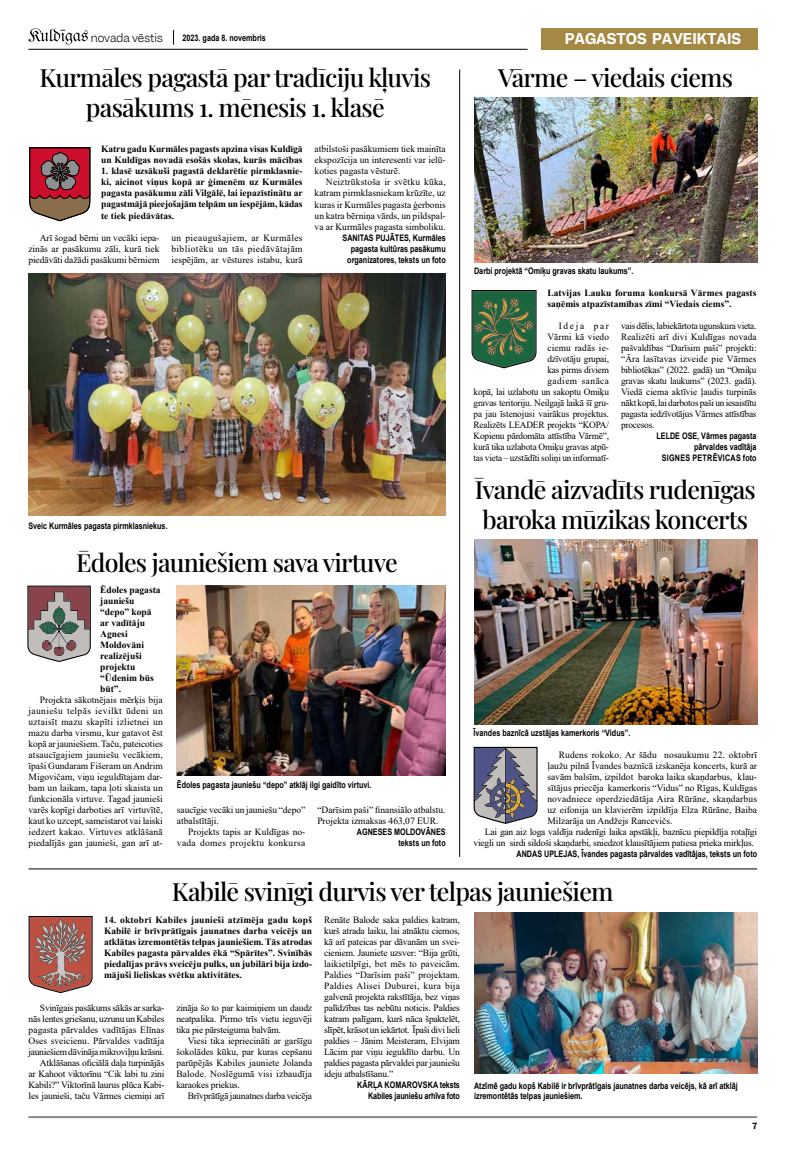
<style>
.page{position:relative;width:794px;height:1163px;background:#fff}
.page>*{position:absolute;margin:0;border:0;box-sizing:border-box;transform-origin:0 0}
.t1{font:500 25px/30px "Playfair Display";letter-spacing:-.03em;color:#000;text-align:center}
.t2{font:600 14px "Garnett";color:#fff}
.t3{font:300 10.9px "Garnett";color:#000}
.t4{font:9.5px/11px "Times New Roman";letter-spacing:-.01em;color:#000;text-align:justify}
.t5{font:700 9.5px/11px "Times New Roman";color:#000}
.t6{font:9.5px "Times New Roman";letter-spacing:.015em;color:#000}
.t7{font:9.5px/11px "Times New Roman";letter-spacing:.035em;color:#000;text-align:right}
.t8{font:700 9px/11px "Arial";color:#000;text-align:right;scale:.8 1}
.t9{font:700 9px/11px "Arial";letter-spacing:-.02em;color:#000;text-align:right;scale:.8 1}
.t10{font:600 8px "Garnett";color:#000}
</style>
<div class="page">
<svg style="left:28px;top:28px;width:60px;height:17px"></svg>
<div style="left:541px;top:28px;width:216px;height:22px;background:#a68845"></div>
<hr style="left:28px;top:49px;width:499px;height:1px;background:#000">
<svg style="left:173px;top:30px;width:1px;height:15px"></svg>
<hr style="left:28px;top:1115px;width:729px;height:2px;background:#888">
<img style="left:177px;top:585px;width:269px;height:190px">
<img style="left:474px;top:912px;width:283px;height:161px">
<img style="left:28px;top:273px;width:418px;height:242px">
<svg style="left:29px;top:147px;width:62px;height:74px;background:#954449"></svg>
<svg style="left:473px;top:746px;width:64px;height:77px;background:#807f8d"></svg>
<img style="left:474px;top:540px;width:283px;height:184px">
<img style="left:474px;top:97px;width:283px;height:166px">
<svg style="left:471px;top:290px;width:65px;height:78px;background:#46704d"></svg>
<hr style="left:459px;top:69px;width:1px;height:787px;background:#000">
<svg style="left:27px;top:585px;width:64px;height:77px;background:#948181"></svg>
<svg style="left:29px;top:916px;width:64px;height:76px;background:#a66960"></svg>
<hr style="left:29px;top:868px;width:728px;height:1px;background:#000">
<p class="t3" style="left:91px;top:31px;width:74px">novada vēstis</p>
<p class="t8" style="left:183px;top:33px;width:106px">2023. gada 8. novembris</p>
<h2 class="t2" style="left:565px;top:30px;width:178px">PAGASTOS PAVEIKTAIS</h2>
<h1 class="t1" style="left:39px;top:60px;width:393px">Kurmāles pagastā par tradīciju kļuvis pasākums 1. mēnesis 1. klasē</h1>
<p class="t5" style="left:101px;top:143px;width:203px">Katru gadu Kurmāles pagasts apzina visas Kuldīgā un Kuldīgas novadā esošās skolas, kurās mācības</p>
<p class="t5" style="left:101px;top:165px;width:203px;text-align:justify">1. klasē uzsākuši pagastā deklarētie pirmklasnie&shy;ki, aicinot viņus kopā ar ģimenēm uz Kurmāles pagasta pasākumu zāli Vilgālē, lai iepazīstinātu ar pagastmājā pieejošajām telpām un iespējām, kādas te tiek piedāvātas.</p>
<p class="t4" style="left:28px;top:231px;width:133px;text-indent:11px">Arī šogad bērni un vecāki iepa&shy;zinās ar pasākumu zāli, kurā tiek piedāvāti dažādi pasākumi bērniem</p>
<p class="t4" style="left:171px;top:231px;width:133px">un pieaugušajiem, ar Kurmāles bibliotēku un tās piedāvātajām iespējām, ar vēstures istabu, kurā</p>
<p class="t4" style="left:315px;top:143px;width:133px">atbilstoši pasākumiem tiek mainīta ekspozīcija un interesenti var ielū&shy;koties pagasta vēsturē.</p>
<p class="t4" style="left:315px;top:176px;width:133px;text-indent:11px">Neiztrūkstoša ir svētku kūka, katram pirmklasniekam krūzīte, uz kuras ir Kurmāles pagasta ģerbonis un katra bērniņa vārds, un pildspal&shy;va ar Kurmāles pagasta simboliku.</p>
<p class="t8" style="left:343px;top:232px;width:130px">SANITAS PUJĀTES, Kurmāles pagasta kultūras pasākumu organizatores, teksts un foto</p>
<p class="t8" style="left:28px;top:520px;width:176px">Sveic Kurmāles pagasta pirmklasniekus.</p>
<h1 class="t1" style="left:76px;top:545px;width:323px">Ēdoles jauniešiem sava virtuve</h1>
<p class="t5" style="left:100px;top:583px;width:62px">Ēdoles pagasta jauniešu “depo” kopā ar vadītāju<br>Agnesi<br>Moldovāni realizējuši projektu “Ūdenim būs būt”.</p>
<p class="t4" style="left:29px;top:693px;width:136px;text-indent:11px">Projekta sākotnējais mērķis bija jauniešu telpās ievilkt ūdeni un uztaisīt mazu skapīti izlietnei un mazu darba virsmu, kur gatavot ēst kopā ar jauniešiem. Taču, pateicoties atsaucīgajiem jauniešu vecākiem, īpaši Gundaram Fišeram un Andrim Migovičam, viņu ieguldītajam dar&shy;bam un laikam, tapa ļoti skaista un funkcionāla virtuve. Tagad jaunieši varēs kopīgi darboties arī virtuvītē, kaut ko uzcept, sameistarot vai laiski iedzert kakao. Virtuves atklāšanā piedalījās gan jaunieši, gan arī at-</p>
<p class="t8" style="left:177px;top:779px;width:245px">Ēdoles pagasta jauniešu “depo” atklāj ilgi gaidīto virtuvi.</p>
<p class="t4" style="left:177px;top:803px;width:130px">saucīgie vecāki un jauniešu “depo” atbalstītāji.</p>
<p class="t7" style="left:177px;top:825px;width:130px">Projekts tapis ar Kuldīgas no&shy;vada domes projektu konkursa</p>
<p class="t4" style="left:317px;top:803px;width:130px">“Darīsim paši” finansiālo atbalstu.<br>Projekta izmaksas 463,07 EUR.</p>
<p class="t8" style="left:357px;top:826px;width:113px">AGNESES MOLDOVĀNES teksts un foto</p>
<h1 class="t1" style="left:498px;top:60px;width:237px">Vārme – viedais ciems</h1>
<p class="t8" style="left:474px;top:265px;width:201px">Darbi projektā “Omiķu gravas skatu laukums”.</p>
<p class="t5" style="left:547px;top:286px;width:211px">Latvijas Lauku foruma konkursā Vārmes pagasts saņēmis atpazīstamības zīmi “Viedais ciems”.</p>
<p class="t4" style="left:473px;top:319px;width:137px;text-align:right">Ideja par<br>Vārmi kā viedo<br>ciemu radās ie-<br>dzīvotāju grupai,<br>kas pirms diviem<br>gadiem sanāca<br>kopā, lai uzlabotu un sakoptu Omiķu gravas teritoriju. Neilgajā laikā šī gru&shy;pa jau īstenojusi vairākus projektus.<br>Realizēts LEADER projekts “KOPA/<br>Kopienu pārdomāta attīstība Vārmē”, kurā tika uzlabota Omiķu gravas atpū&shy;tas vieta – uzstādīti soliņi un informatī-</p>
<p class="t4" style="left:621px;top:319px;width:137px">vais dēlis, labiekārtota ugunskura vieta.<br>Realizēti arī divi Kuldīgas novada pašvaldības “Darīsim paši” projekti: “Āra lasītavas izveide pie Vārmes bibliotēkas” (2022. gadā) un “Omiķu gravas skatu laukums” (2023. gadā).<br>Viedā ciema aktīvie ļaudis turpinās nākt kopā, lai darbotos paši un iesaistītu pagasta iedzīvotājus Vārmes attīstības procesos.</p>
<p class="t8" style="left:656px;top:430px;width:127px">LELDE OSE, Vārmes pagasta pārvaldes vadītāja<br>SIGNES PETRĒVICAS foto</p>
<h1 class="t1" style="left:475px;top:472px;width:283px">Īvandē aizvadīts rudenīgas baroka mūzikas koncerts</h1>
<p class="t8" style="left:473px;top:727px;width:197px">Īvandes baznīcā uzstājas kamerkoris “Vidus”.</p>
<p class="t6" style="left:559px;top:747px;width:200px">Rudens rokoko. Ar šādu nosaukumu 22. oktobrī</p>
<p class="t4" style="left:547px;top:759px;width:211px">ļaužu pilnā Īvandes baznīcā izskanēja koncerts, kurā ar</p>
<p class="t4" style="left:547px;top:770px;width:211px">savām balsīm, izpildot baroka laika skaņdarbus, klau-</p>
<p class="t4" style="left:547px;top:781px;width:211px">sītājus priecēja kamerkoris “Vidus” no Rīgas, Kuldīgas</p>
<p class="t6" style="left:547px;top:791px;width:211px">novadniece operdziedātāja Aira Rūrāne, skaņdarbus</p>
<p class="t4" style="left:547px;top:803px;width:211px">uz eifonija un klavierēm izpildīja Elza Rūrāne, Baiba</p>
<p class="t4" style="left:547px;top:814px;width:127px">Milzarāja un Andžejs Rancevičs.</p>
<p class="t4" style="left:485px;top:825px;width:274px">Lai gan aiz loga valdīja rudenīgi laika apstākļi, baznīcu piepildīja rotaļīgi</p>
<p class="t4" style="left:473px;top:836px;width:282px">viegli un sirdi sildoši skaņdarbi, sniedzot klausītājiem patiesa prieka mirkļus.</p>
<p class="t8" style="left:516px;top:848px;width:302px">ANDAS UPLEJAS, Īvandes pagasta pārvaldes vadītājas, teksts un foto</p>
<h1 class="t1" style="left:172px;top:874px;width:443px">Kabilē svinīgi durvis ver telpas jauniešiem</h1>
<p class="t5" style="left:104px;top:913px;width:210px;text-align:justify">14. oktobrī Kabiles jaunieši atzīmēja gadu kopš Kabilē ir brīvprātīgais jaunatnes darba veicējs un atklātas izremontētās telpas jauniešiem. Tās atrodas Kabiles pagasta pārvaldes ēkā “Spārītes”. Svinībās piedalījas prāvs sveicēju pulks, un jubilāri bija izdo&shy;mājuši lieliskas svētku aktivitātes.</p>
<p class="t4" style="left:29px;top:1001px;width:137px;text-align:right">Svinīgais pasākums sākās ar sarka&shy;nās lentes griešanu, uzrunu un Kabiles pagasta pārvaldes vadītājas Elīnas Oses sveicienu. Pārvaldes vadītāja jauniešiem dāvināja mikroviļņu krāsni.<br>Atklāšanas oficiālā daļa turpinājās<br>ar Kahoot viktorīnu “Cik labi tu zini Kabili?” Viktorīnā laurus plūca Kabi&shy;les jaunieši, taču Vārmes ciemiņi arī</p>
<p class="t4" style="left:176px;top:1001px;width:137px">zināja šo to par kaimiņiem un daudz neatpalika. Pirmo trīs vietu ieguvēji tika pie pārsteiguma balvām.</p>
<p class="t4" style="left:176px;top:1034px;width:137px;text-indent:11px">Viesi tika iepriecināti ar garšīgu šokolādes kūku, par kuras cepšanu parūpējās Kabiles jauniete Jolanda Balode. Noslēgumā visi izbaudīja karaokes priekus.</p>
<p class="t4" style="left:188px;top:1089px;width:126px">Brīvprātīgā jaunatnes darba veicēja</p>
<p class="t4" style="left:324px;top:913px;width:137px">Renāte Balode saka paldies katram, kurš atrada laiku, lai atnāktu ciemos, kā arī pateicas par dāvanām un svei&shy;cieniem. Jauniete uzsver: “Bija grūti, laikietilpīgi, bet mēs to paveicām.<br>Paldies “Darīsim paši” projektam.<br>Paldies Alisei Duburei, kura bija galvenā projekta rakstītāja, bez viņas palīdzības tas nebūtu noticis. Paldies katram palīgam, kurš nāca špaktelēt, slīpēt, krāsot un iekārtot. Īpaši divi lieli paldies – Jānim Meisteram, Elvijam Lācim par viņu ieguldīto darbu. Un paldies pagasta pārvaldei par jauniešu ideju atbalstīšanu.”</p>
<p class="t9" style="left:357px;top:1079px;width:130px">KĀRĻA KOMAROVSKA teksts<br>Kabiles jauniešu arhīva foto</p>
<p class="t8" style="left:474px;top:1079px;width:331px;text-align:left">Atzīmē gadu kopš Kabilē ir brīvprātīgais jaunatnes darba veicējs, kā arī atklāj izremontētās telpas jauniešiem.</p>
<p class="t10" style="left:752px;top:1120px;width:6px">7</p>
</div>
